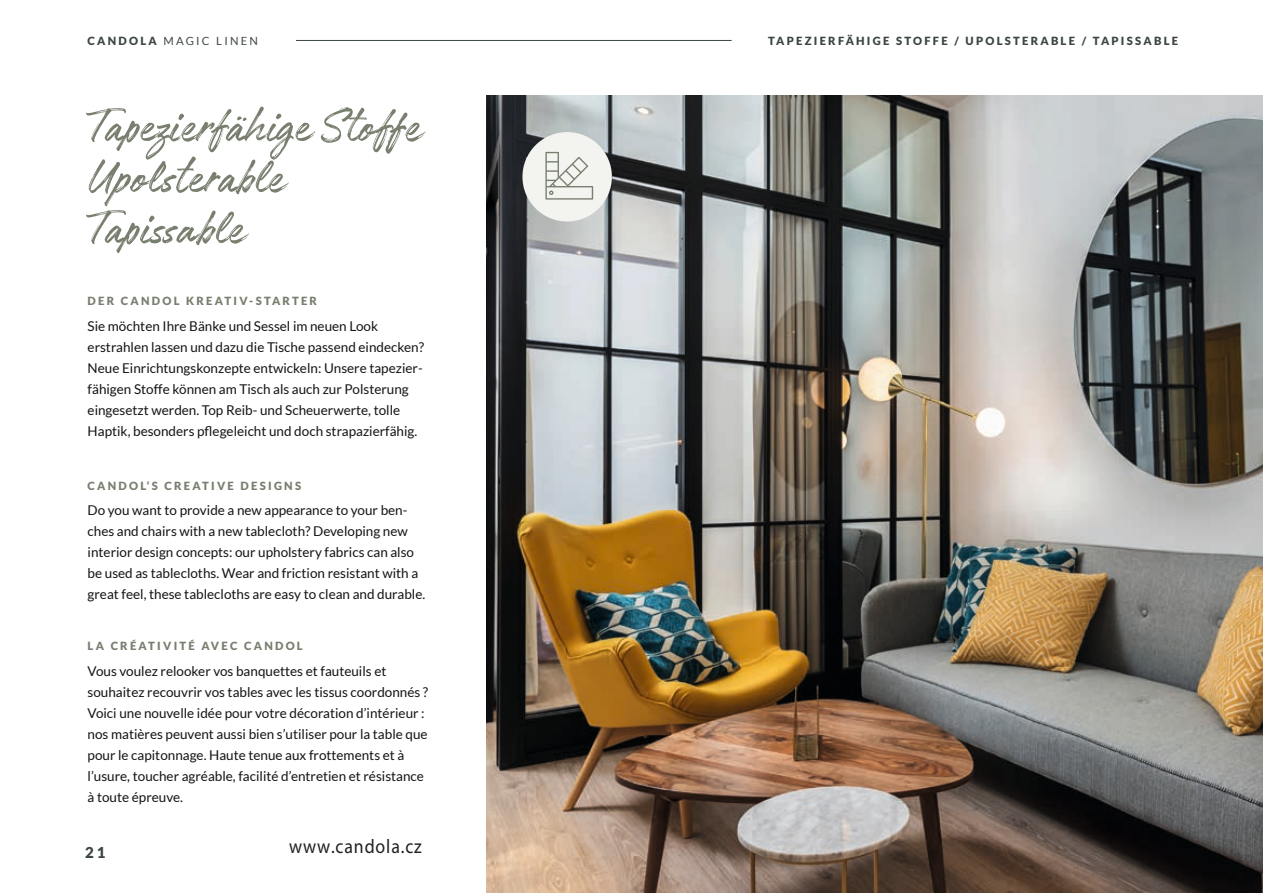
<style>
.page{position:relative;width:1263px;height:893px;background:#fff}
.page>*{position:absolute;margin:0;border:0;box-sizing:border-box;transform-origin:0 0}
.t1{font:54px/51px "Authenia";color:#787f6f}
.t2{font:19.8px "Advent Pro";letter-spacing:.05em;color:#231f20;scale:.9 1}
.t3{font:900 15px "Lato";color:#3c4740}
.t4{font:13.5px/21px "Lato";color:#131413}
.t5{font:900 11.25px "Lato";letter-spacing:.2em;color:#787f6f}
.t6{font:900 11.25px "Lato";letter-spacing:.2em;color:#3c4740}
.t7{font:11.25px "Lato";letter-spacing:.2em;color:#3c4740}
.s1{font-weight:900}
</style>
<div class="page">
<img style="left:486px;top:96px;width:777px;height:797px">
<hr style="left:296px;top:40px;width:436px;height:1px;background:#3c4740">
<div style="left:522px;top:132px;width:90px;height:89px;background:#f3f3f0;border-radius:50%"></div>
<svg style="left:545px;top:152px;width:48px;height:48px"></svg>
<p class="t7" style="left:88px;top:34px;width:172px"><span class="s1">CANDOLA</span> MAGIC LINEN</p>
<p class="t6" style="left:768px;top:34px;width:412px">TAPEZIERFÄHIGE STOFFE / UPOLSTERABLE / TAPISSABLE</p>
<h1 class="t1" style="left:88px;top:107px;width:335px">Tapezierfähige Stoffe<br>Upolsterable<br>Tapissable</h1>
<p class="t5" style="left:88px;top:295px;width:231px">DER CANDOL KREATIV-STARTER</p>
<p class="t4" style="left:88px;top:315px;width:338px">Sie möchten Ihre Bänke und Sessel im neuen Look erstrahlen lassen und dazu die Tische passend eindecken?<br>Neue Einrichtungskonzepte entwickeln: Unsere tapezier&shy;fähigen Stoffe können am Tisch als auch zur Polsterung eingesetzt werden. Top Reib- und Scheuerwerte, tolle Haptik, besonders pflegeleicht und doch strapazierfähig.</p>
<p class="t5" style="left:88px;top:479px;width:215px">CANDOL‘S CREATIVE DESIGNS</p>
<p class="t4" style="left:88px;top:499px;width:339px">Do you want to provide a new appearance to your ben&shy;ches and chairs with a new tablecloth? Developing new interior design concepts: our upholstery fabrics can also be used as tablecloths. Wear and friction resistant with a great feel, these tablecloths are easy to clean and durable.</p>
<p class="t5" style="left:88px;top:640px;width:217px">LA CRÉATIVITÉ AVEC CANDOL</p>
<p class="t4" style="left:88px;top:660px;width:342px">Vous voulez relooker vos banquettes et fauteuils et souhaitez recouvrir vos tables avec les tissus coordonnés ?<br>Voici une nouvelle idée pour votre décoration d’intérieur : nos matières peuvent aussi bien s’utiliser pour la table que pour le capitonnage. Haute tenue aux frottements et à l’usure, toucher agréable, facilité d’entretien et résistance à toute épreuve.</p>
<p class="t3" style="left:85px;top:844px;width:22px">21</p>
<h2 class="t2" style="left:289px;top:834px;width:149px">www.candola.cz</h2>
</div>
